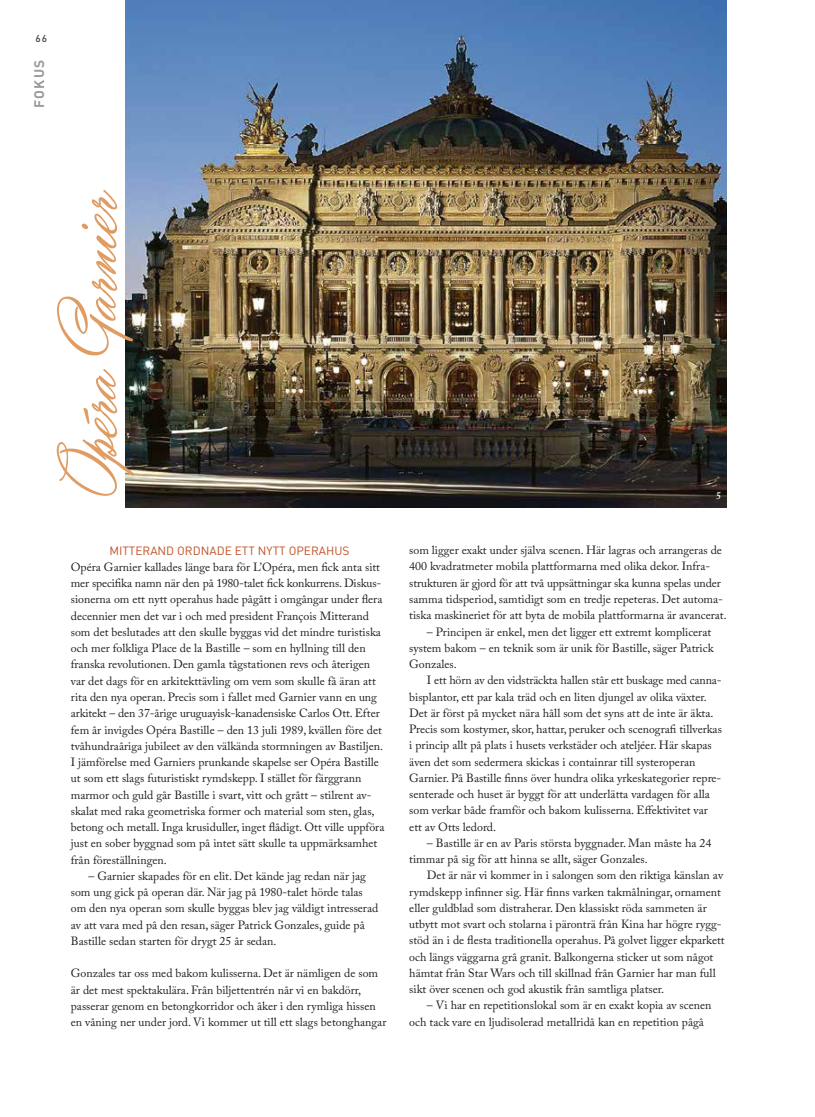
<style>
.page{position:relative;width:815px;height:1117px;background:#fff}
.page>*{position:absolute;margin:0;border:0;box-sizing:border-box;transform-origin:0 0}
.t1{font:87.5px "Yaquote Script Personal Use";color:#df9c63}
.t2{font:700 13.75px "DINOT";letter-spacing:.095em;color:#999b9b}
.t3{font:11.88px/16.2px "Adobe Caslon Pro";color:#221e1c}
.t4{font:11.88px "DINOT";color:#c05127}
.t5{font:500 10px "DINOT";color:#424140}
.t6{font:600 10px "Adobe Caslon Pro";color:#fff}
</style>
<div class="page">
<img style="left:125px;top:0;width:601px;height:507px">
<p class="t5" style="left:35px;top:32px;width:13px">66</p>
<p class="t2" style="left:30px;top:108px;width:50px;rotate:-90deg">FOKUS</p>
<h1 class="t1" style="left:45px;top:495px;width:308px;rotate:-90deg">Opéra Garnier</h1>
<p class="t4" style="left:109px;top:543px;width:242px">MITTERAND ORDNADE ETT NYTT OPERAHUS</p>
<p class="t3" style="left:71px;top:558px;width:315px">Opéra Garnier kallades länge bara för L’Opéra, men fick anta sitt mer specifika namn när den på 1980-talet fick konkurrens. Diskus&shy;sionerna om ett nytt operahus hade pågått i omgångar under flera decennier men det var i och med president François Mitterand som det beslutades att den skulle byggas vid det mindre turistiska och mer folkliga Place de la Bastille – som en hyllning till den franska revolutionen. Den gamla tågstationen revs och återigen var det dags för en arkitekttävling om vem som skulle få äran att rita den nya operan. Precis som i fallet med Garnier vann en ung arkitekt – den 37-årige uruguayisk-kanadensiske Carlos Ott. Efter fem år invigdes Opéra Bastille – den 13 juli 1989, kvällen före det tvåhundraåriga jubileet av den välkända stormningen av Bastiljen.<br>I jämförelse med Garniers prunkande skapelse ser Opéra Bastille ut som ett slags futuristiskt rymdskepp. I stället för färggrann marmor och guld går Bastille i svart, vitt och grått – stilrent av&shy;skalat med raka geometriska former och material som sten, glas, betong och metall. Inga krusiduller, inget flådigt. Ott ville uppföra just en sober byggnad som på intet sätt skulle ta uppmärksamhet från föreställningen.</p>
<p class="t3" style="left:71px;top:867px;width:309px;text-indent:18px">– Garnier skapades för en elit. Det kände jag redan när jag som ung gick på operan där. När jag på 1980-talet hörde talas om den nya operan som skulle byggas blev jag väldigt intresserad av att vara med på den resan, säger Patrick Gonzales, guide på Bastille sedan starten för drygt 25 år sedan.</p>
<p class="t3" style="left:71px;top:964px;width:317px">Gonzales tar oss med bakom kulisserna. Det är nämligen de som är det mest spektakulära. Från biljettentrén når vi en bakdörr, passerar genom en betongkorridor och åker i den rymliga hissen en våning ner under jord. Vi kommer ut till ett slags betonghangar</p>
<p class="t6" style="left:716px;top:490px;width:6px">5</p>
<p class="t3" style="left:409px;top:542px;width:319px">som ligger exakt under själva scenen. Här lagras och arrangeras de 400 kvadratmeter mobila plattformarna med olika dekor. Infra&shy;strukturen är gjord för att två uppsättningar ska kunna spelas under samma tidsperiod, samtidigt som en tredje repeteras. Det automa&shy;tiska maskineriet för att byta de mobila plattformarna är avancerat.</p>
<p class="t3" style="left:409px;top:623px;width:306px;text-indent:18px">– Principen är enkel, men det ligger ett extremt komplicerat system bakom – en teknik som är unik för Bastille, säger Patrick<br>Gonzales.</p>
<p class="t3" style="left:409px;top:672px;width:314px;text-indent:18px">I ett hörn av den vidsträckta hallen står ett buskage med canna&shy;bisplantor, ett par kala träd och en liten djungel av olika växter.<br>Det är först på mycket nära håll som det syns att de inte är äkta.<br>Precis som kostymer, skor, hattar, peruker och scenografi tillverkas i princip allt på plats i husets verkstäder och ateljéer. Här skapas även det som sedermera skickas i containrar till systeroperan Garnier. På Bastille finns över hundra olika yrkeskategorier repre&shy;senterade och huset är byggt för att underlätta vardagen för alla som verkar både framför och bakom kulisserna. Effektivitet var ett av Otts ledord.</p>
<p class="t3" style="left:409px;top:834px;width:304px;text-indent:18px">– Bastille är en av Paris största byggnader. Man måste ha 24 timmar på sig för att hinna se allt, säger Gonzales.</p>
<p class="t3" style="left:409px;top:866px;width:317px;text-indent:18px">Det är när vi kommer in i salongen som den riktiga känslan av rymdskepp infinner sig. Här finns varken takmålningar, ornament eller guldblad som distraherar. Den klassiskt röda sammeten är utbytt mot svart och stolarna i päronträ från Kina har högre rygg&shy;stöd än i de flesta traditionella operahus. På golvet ligger ekparkett och längs väggarna grå granit. Balkongerna sticker ut som något hämtat från Star Wars och till skillnad från Garnier har man full sikt över scenen och god akustik från samtliga platser.</p>
<p class="t3" style="left:409px;top:996px;width:304px;text-indent:18px">– Vi har en repetitionslokal som är en exakt kopia av scenen och tack vare en ljudisolerad metallridå kan en repetition pågå</p>
</div>
